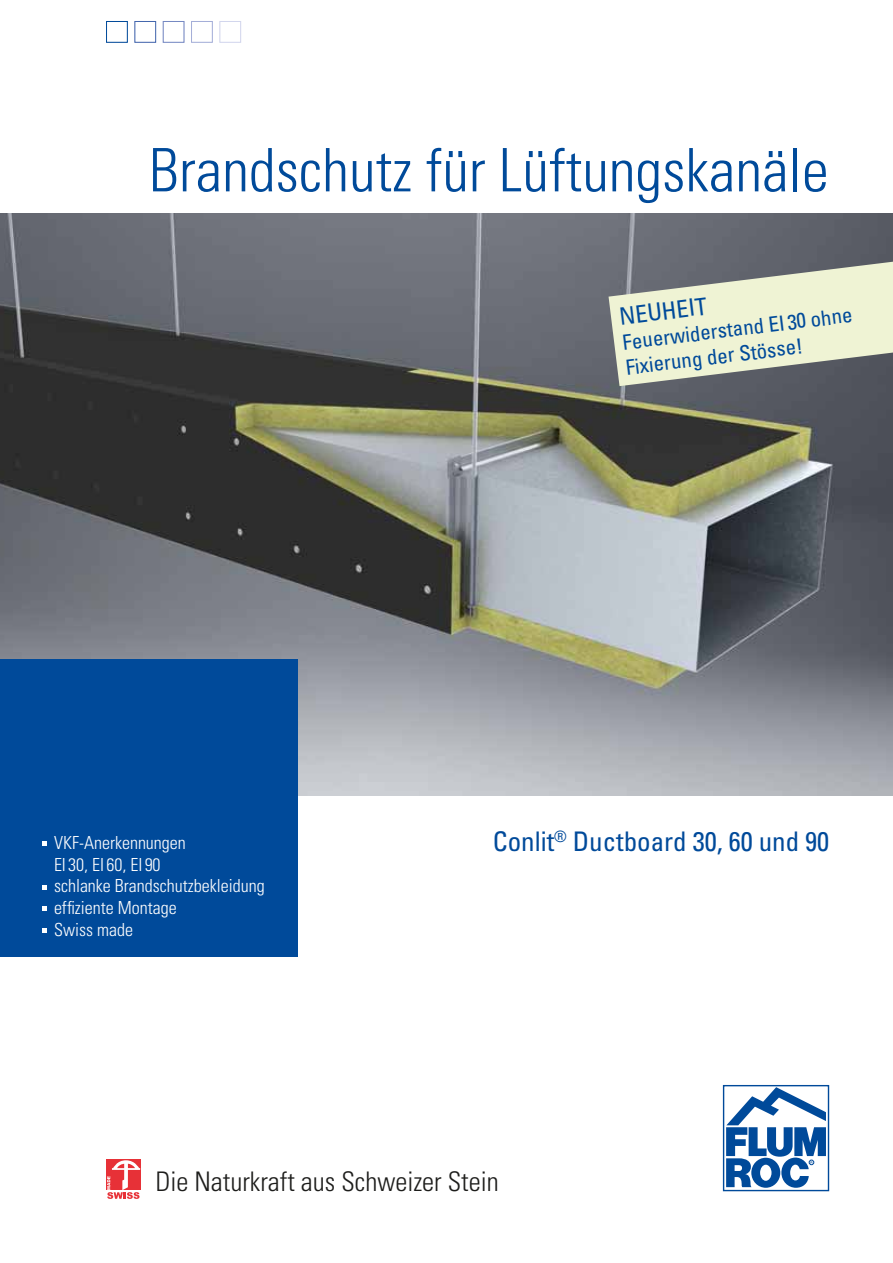
<style>
.page{position:relative;width:893px;height:1263px;background:#fff}
.page>*{position:absolute;margin:0;border:0;box-sizing:border-box;transform-origin:0 0}
.t1{font:300 condensed 60px "Univers";color:#004a9a}
.t2{font:300 condensed 27px "Univers";color:#1d1d1b}
.t3{font:condensed 27px "Univers";color:#004a9a}
.t4{font:condensed 24px "Univers";color:#004a9a}
.t5{font:condensed 21px/25.2px "Univers";color:#004a9a}
.t6{font:300 condensed 18px/21.6px "Univers";color:#fff}
</style>
<div class="page">
<div style="left:723px;top:1085px;width:106px;height:106px;border:1px solid #004a9a"></div>
<svg style="left:726px;top:1087px;width:100px;height:101px"></svg>
<div style="left:106px;top:1159px;width:34px;height:31px;background:#e73137"></div>
<svg style="left:107px;top:1160px;width:33px;height:39px"></svg>
<div style="left:220px;top:21px;width:21px;height:22px;border:1px solid #d2d6ed"></div>
<div style="left:191px;top:21px;width:22px;height:22px;border:1px solid #a4aed8"></div>
<div style="left:163px;top:21px;width:21px;height:22px;border:1px solid #7588c2"></div>
<div style="left:135px;top:21px;width:21px;height:22px;border:1px solid #4366ad"></div>
<div style="left:106px;top:21px;width:22px;height:22px;border:1px solid #004a9a"></div>
<img style="left:0;top:213px;width:893px;height:582px">
<div style="left:0;top:659px;width:298px;height:298px;background:#004a9a"></div>
<svg style="left:43px;top:841px;width:4px;height:5px"></svg>
<svg style="left:43px;top:885px;width:4px;height:4px"></svg>
<svg style="left:43px;top:906px;width:4px;height:5px"></svg>
<svg style="left:43px;top:928px;width:4px;height:4px"></svg>
<svg style="left:608px;top:256px;width:285px;height:130px;background:#c1c4b2"></svg>
<h1 class="t1" style="left:149px;top:148px;width:681px">Brandschutz für Lüftungskanäle</h1>
<p class="t6" style="left:54px;top:834px;width:212px">VKF-Anerkennungen<br>EI 30, EI 60, EI 90<br>schlanke Brandschutzbekleidung effiziente Montage<br>Swiss made</p>
<h3 class="t4" style="left:618px;top:308px;width:90px;rotate:-7deg">NEUHEIT</h3>
<p class="t5" style="left:621px;top:332px;width:233px;rotate:-7deg">Feuerwiderstand EI 30 ohne<br>Fixierung der Stösse!</p>
<h2 class="t3" style="left:493px;top:831px;width:338px">Conlit<sup>®</sup> Ductboard 30, 60 und 90</h2>
<h2 class="t2" style="left:155px;top:1171px;width:345px">Die Naturkraft aus Schweizer Stein</h2>
</div>
